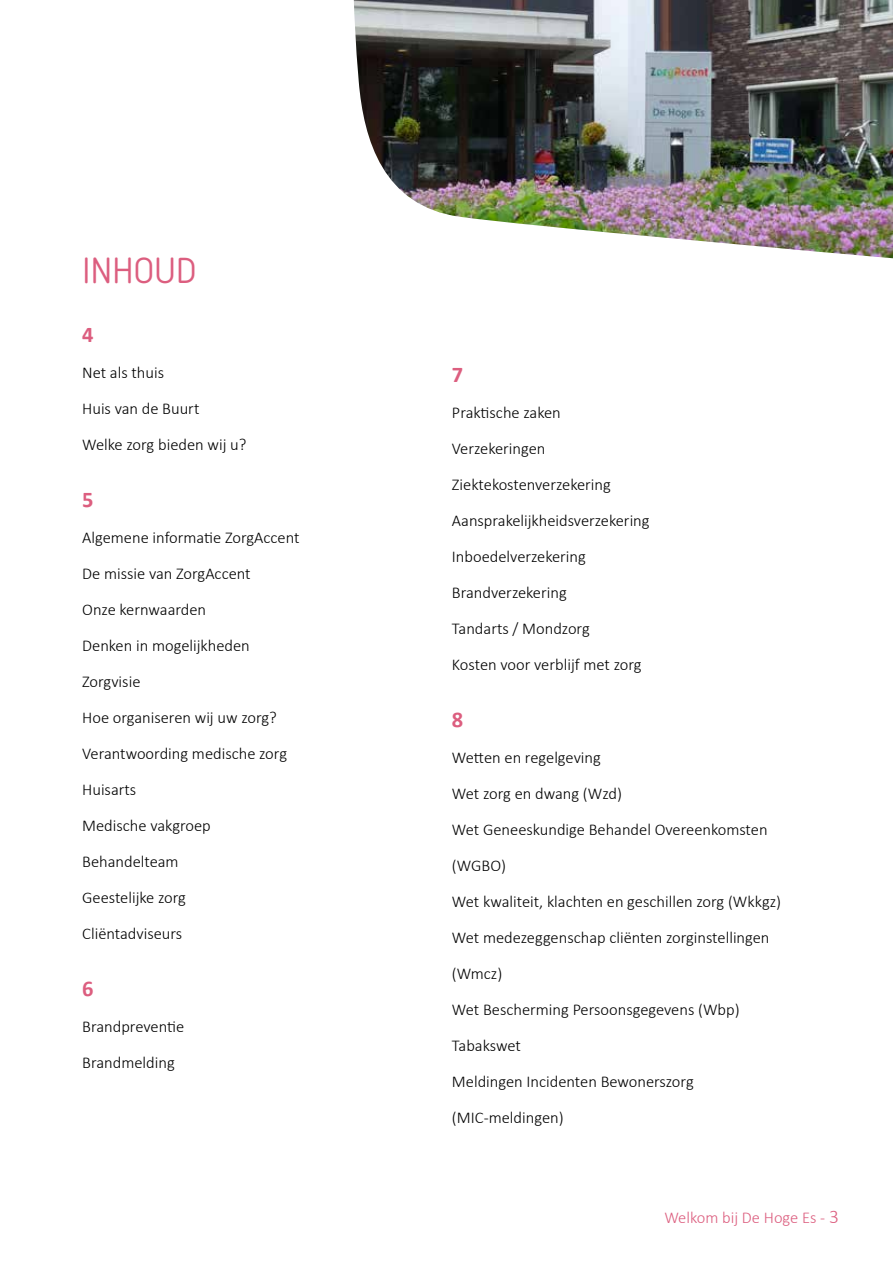
<style>
.page{position:relative;width:893px;height:1263px;background:#fff}
.page>*{position:absolute;margin:0;border:0;box-sizing:border-box;transform-origin:0 0}
.t1{font:36px "Netto OT";letter-spacing:.01em;color:#dc5e7f}
.t2{font:700 22.5px "Calibri";color:#dc5e7f}
.t3{font:300 16.5px/36px "Calibri";color:#000}
.t4{font:300 16.5px "Calibri";color:#dc5e7f}
.s1{font-size:19.5px}
</style>
<div class="page">
<img style="left:354px;top:0;width:539px;height:258px">
<h1 class="t1" style="left:82px;top:248px;width:116px">INHOUD</h1>
<h2 class="t2" style="left:82px;top:320px;width:13px">4</h2>
<p class="t3" style="left:82px;top:354px;width:166px">Net als thuis<br>Huis van de Buurt<br>Welke zorg bieden wij u?</p>
<h2 class="t2" style="left:82px;top:485px;width:13px">5</h2>
<p class="t3" style="left:82px;top:519px;width:219px">Algemene informatie ZorgAccent<br>De missie van ZorgAccent<br>Onze kernwaarden<br>Denken in mogelijkheden<br>Zorgvisie<br>Hoe organiseren wij uw zorg?<br>Verantwoording medische zorg<br>Huisarts<br>Medische vakgroep<br>Behandelteam<br>Geestelijke zorg<br>Cliëntadviseurs</p>
<h2 class="t2" style="left:82px;top:974px;width:13px">6</h2>
<p class="t3" style="left:82px;top:1008px;width:103px">Brandpreventie<br>Brandmelding</p>
<h2 class="t2" style="left:452px;top:360px;width:13px">7</h2>
<p class="t3" style="left:452px;top:393px;width:199px">Praktische zaken<br>Verzekeringen<br>Ziektekostenverzekering<br>Aansprakelijkheidsverzekering<br>Inboedelverzekering<br>Brandverzekering<br>Tandarts / Mondzorg<br>Kosten voor verblijf met zorg</p>
<h2 class="t2" style="left:452px;top:705px;width:13px">8</h2>
<p class="t3" style="left:452px;top:738px;width:331px">Wetten en regelgeving<br>Wet zorg en dwang (Wzd)<br>Wet Geneeskundige Behandel Overeenkomsten (WGBO)<br>Wet kwaliteit, klachten en geschillen zorg (Wkkgz)<br>Wet medezeggenschap cliënten zorginstellingen (Wmcz)<br>Wet Bescherming Persoonsgegevens (Wbp)<br>Tabakswet<br>Meldingen Incidenten Bewonerszorg (MIC-meldingen)</p>
<p class="t4" style="left:664px;top:1207px;width:176px">Welkom bij De Hoge Es - <span class="s1">3</span></p>
</div>
